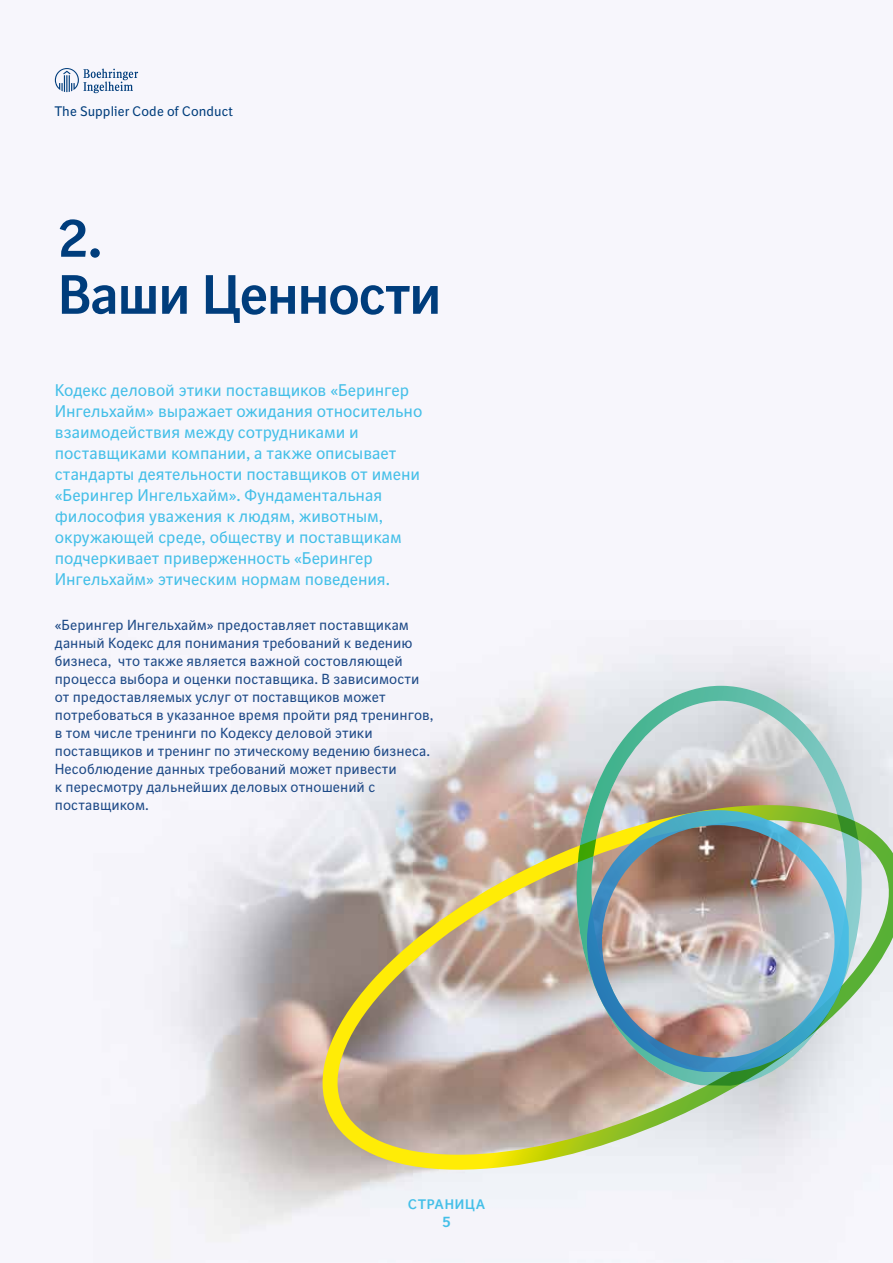
<style>
.page{position:relative;width:893px;height:1263px;background:#fff}
.page>*{position:absolute;margin:0;border:0;box-sizing:border-box;transform-origin:0 0}
.t1{font:700 54px/57px "BI Sans NEXT";letter-spacing:-.015em;color:#003d7c}
.t2{font:16.5px/21px "BI Sans NEXT";letter-spacing:-.005em;color:#44bfe8}
.t3{font:700 15px "BI Sans NEXT";color:#44bfe8}
.t4{font:14.25px/18px "BI Sans NEXT";color:#1e4a87}
.t5{font:13.5px "BI Sans NEXT";letter-spacing:.005em;color:#003d7c}
.t6{font:700 13.5px "BI Sans NEXT";letter-spacing:.07em;color:#44bfe8}
</style>
<div class="page">
<svg style="left:313px;top:805px;width:580px;height:365px;background:#c8bfa7"></svg>
<svg style="left:576px;top:686px;width:286px;height:400px;background:#bac9c2"></svg>
<img style="left:587px;top:810px;width:262px;height:262px">
<svg style="left:55px;top:68px;width:83px;height:25px"></svg>
<p class="t5" style="left:55px;top:103px;width:180px">The Supplier Code of Conduct</p>
<h1 class="t1" style="left:58px;top:209px;width:385px">2.<br>Ваши Ценности</h1>
<p class="t2" style="left:55px;top:380px;width:369px">Кодекс деловой этики поставщиков «Берингер Ингельхайм» выражает ожидания относительно взаимодействия между сотрудниками и поставщиками компании, а также описывает стандарты деятельности поставщиков от имени «Берингер Ингельхайм». Фундаментальная философия уважения к людям, животным, окружающей среде, обществу и поставщикам подчеркивает приверженность «Берингер Ингельхайм» этическим нормам поведения.</p>
<p class="t4" style="left:55px;top:616px;width:380px">«Берингер Ингельхайм» предоставляет поставщикам данный Кодекс для понимания требований к ведению бизнеса, что также является важной состовляющей процесса выбора и оценки поставщика. В зависимости от предоставляемых услуг от поставщиков может потребоваться в указанное время пройти ряд тренингов, в том числе тренинги по Кодексу деловой этики поставщиков и тренинг по этическому ведению бизнеса.<br>Несоблюдение данных требований может привести<br>к пересмотру дальнейших деловых отношений с поставщиком.</p>
<p class="t6" style="left:408px;top:1196px;width:78px">СТРАНИЦА</p>
<p class="t3" style="left:442px;top:1212px;width:10px">5</p>
</div>
